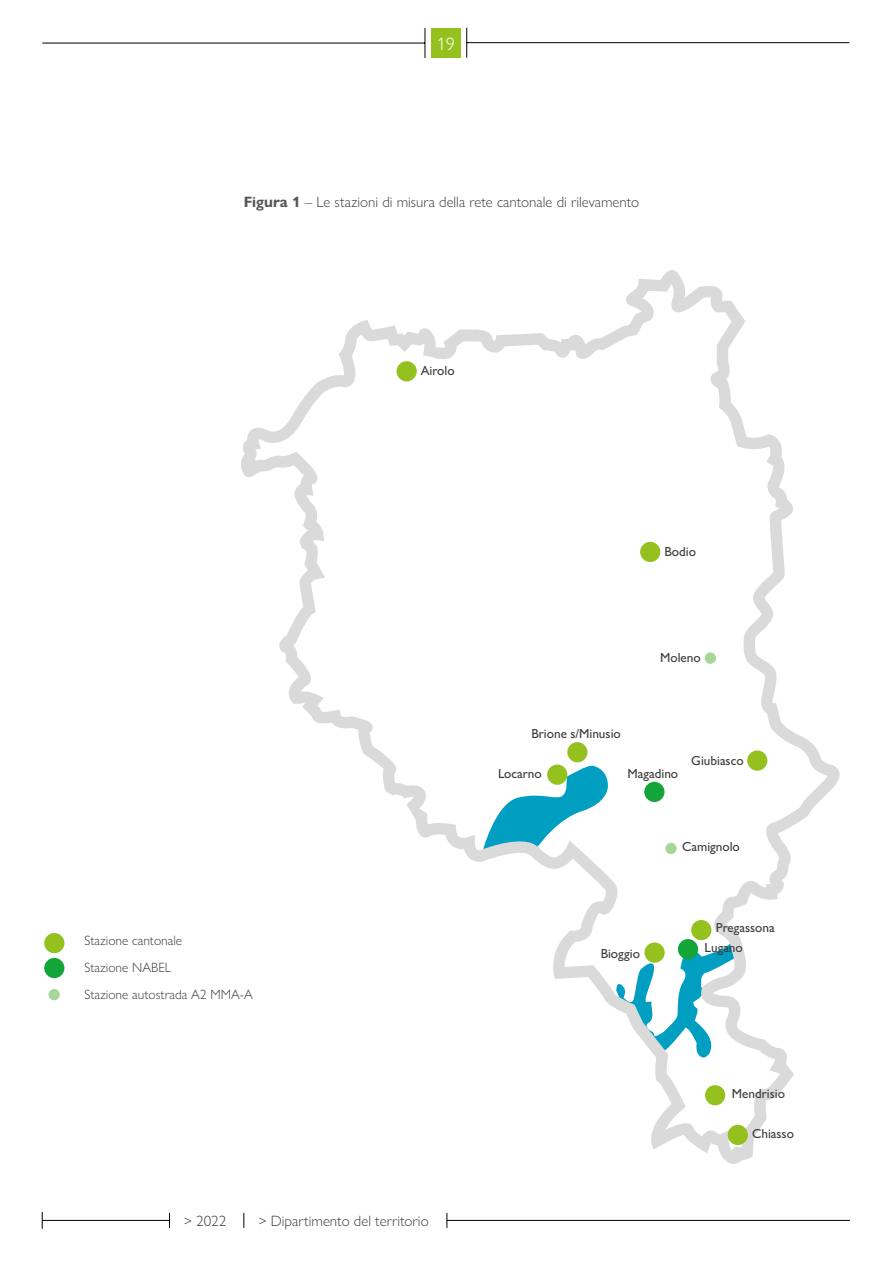
<style>
.page{position:relative;width:893px;height:1263px;background:#fff}
.page>*{position:absolute;margin:0;border:0;box-sizing:border-box;transform-origin:0 0}
.t1{font:300 18px "Gill Sans Nova";color:#fff}
.t2{font:300 15px "Gill Sans Nova";color:#3c3c3b}
.t3{font:300 13.5px/27px "Gill Sans Nova";color:#3c3c3b}
.t4{font:500 13.2px/19.4px "Gill Sans Nova";color:#3c3c3b}
.s1{font-weight:700;color:#575756}
</style>
<div class="page">
<div style="left:44px;top:933px;width:20px;height:20px;background:#95c11f;border-radius:50%"></div>
<svg style="left:241px;top:270px;width:599px;height:894px"></svg>
<div style="left:44px;top:958px;width:20px;height:20px;background:#13a538;border-radius:50%"></div>
<svg style="left:48px;top:989px;width:12px;height:11px"></svg>
<div style="left:431px;top:28px;width:30px;height:29px;background:#95c11f"></div>
<hr style="left:42px;top:43px;width:383px;height:1px;background:#000">
<hr style="left:425px;top:28px;width:1px;height:30px;background:#000">
<hr style="left:467px;top:42px;width:382px;height:1px;background:#000">
<hr style="left:466px;top:28px;width:1px;height:30px;background:#000">
<hr style="left:447px;top:1220px;width:403px;height:1px;background:#000">
<svg style="left:447px;top:1213px;width:1px;height:15px"></svg>
<hr style="left:42px;top:1220px;width:127px;height:1px;background:#000">
<svg style="left:169px;top:1213px;width:1px;height:15px"></svg>
<svg style="left:244px;top:1213px;width:1px;height:15px"></svg>
<svg style="left:42px;top:1212px;width:1px;height:17px"></svg>
<div style="left:728px;top:1125px;width:20px;height:20px;background:#95c11f;border-radius:50%"></div>
<h1 class="t1" style="left:437px;top:33px;width:19px">19</h1>
<p class="t2" style="left:244px;top:193px;width:397px"><span class="s1">Figura 1</span> – Le stazioni di misura della rete cantonale di rilevamento</p>
<p class="t4" style="left:421px;top:361px;width:35px">Airolo</p>
<p class="t3" style="left:84px;top:927px;width:170px">Stazione cantonale<br>Stazione NABEL<br>Stazione autostrada A2 MMA-A</p>
<p class="t2" style="left:184px;top:1211px;width:43px">&gt; 2022</p>
<p class="t2" style="left:259px;top:1211px;width:171px">&gt; Dipartimento del territorio</p>
<p class="t4" style="left:664px;top:542px;width:33px">Bodio</p>
<p class="t4" style="left:660px;top:648px;width:42px">Moleno</p>
<p class="t4" style="left:531px;top:724px;width:91px">Brione s/Minusio</p>
<p class="t4" style="left:498px;top:764px;width:45px">Locarno</p>
<p class="t4" style="left:628px;top:763px;width:52px">Magadino</p>
<p class="t4" style="left:691px;top:750px;width:54px">Giubiasco</p>
<p class="t4" style="left:682px;top:837px;width:59px">Camignolo</p>
<p class="t4" style="left:601px;top:944px;width:41px">Bioggio</p>
<p class="t4" style="left:705px;top:918px;width:71px;text-indent:11px">Pregassona<br>Lugano</p>
<p class="t4" style="left:732px;top:1083px;width:55px">Mendrisio</p>
<p class="t4" style="left:752px;top:1123px;width:43px">Chiasso</p>
</div>
